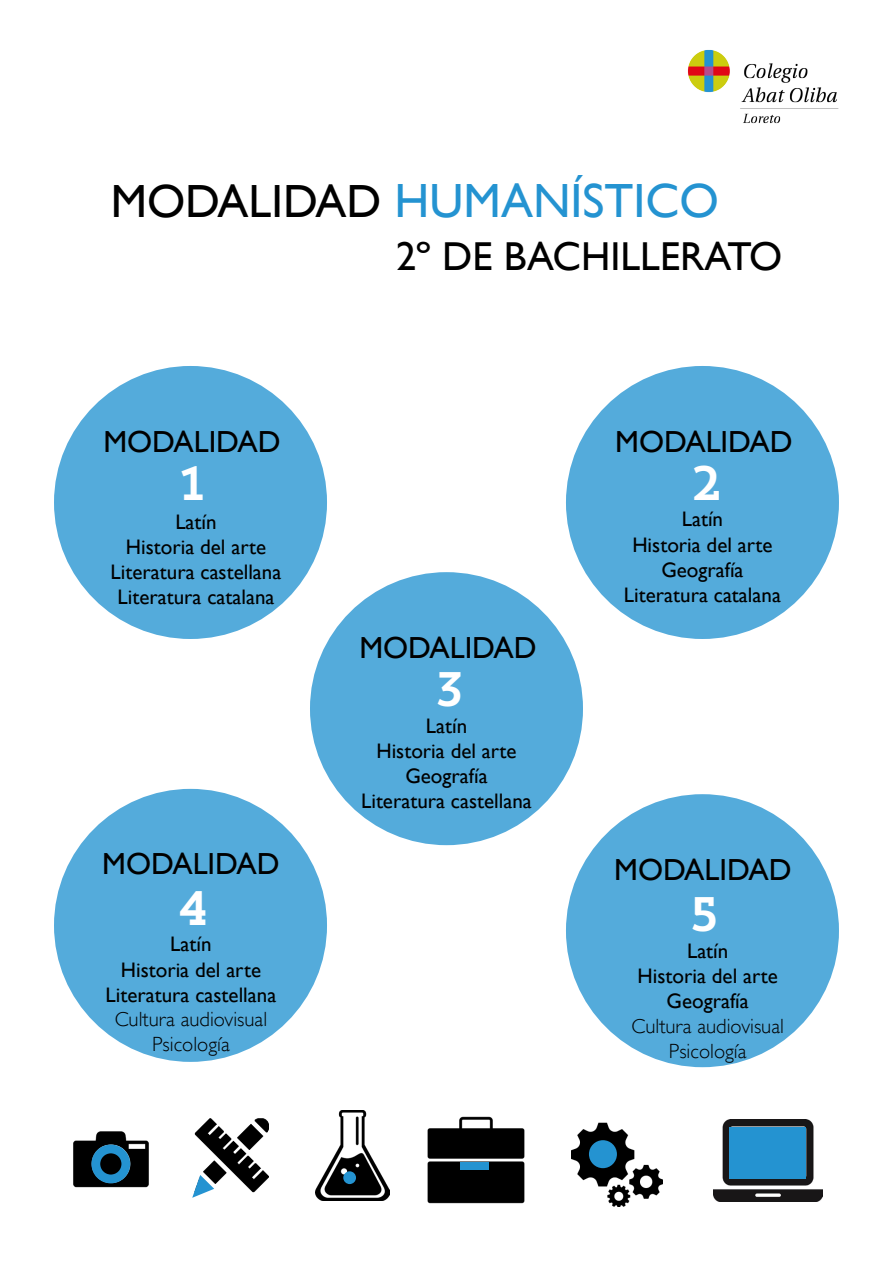
<style>
.page{position:relative;width:893px;height:1263px;background:#fff}
.page>*{position:absolute;margin:0;border:0;box-sizing:border-box;transform-origin:0 0}
.t1{font:48.15px "Trend Slab One";color:#fff}
.t2{font:48px "Gill Sans";color:#2493d1}
.t3{font:40.35px "Gill Sans";color:#000}
.t4{font:30.45px "Gill Sans";color:#000}
.t5{font:21px/25.2px "Gill Sans";color:#000;text-align:center}
.t6{font:300 20.55px "Gill Sans";color:#000}
.s1{font-size:46.5px;color:#000}
</style>
<div class="page">
<img style="left:688px;top:50px;width:151px;height:74px">
<img style="left:428px;top:1116px;width:97px;height:88px">
<img style="left:194px;top:1118px;width:75px;height:75px">
<img style="left:315px;top:1110px;width:74px;height:90px">
<img style="left:572px;top:1122px;width:90px;height:85px">
<img style="left:713px;top:1120px;width:110px;height:81px">
<img style="left:73px;top:1131px;width:76px;height:57px">
<div style="left:91px;top:1144px;width:39px;height:39px;border:9px solid #2493d1;border-radius:50%"></div>
<div style="left:589px;top:1140px;width:28px;height:28px;background:#2493d1;border-radius:50%"></div>
<div style="left:343px;top:1171px;width:13px;height:13px;background:#2493d1;border-radius:50%"></div>
<svg style="left:192px;top:1175px;width:22px;height:23px"></svg>
<div style="left:730px;top:1127px;width:76px;height:51px;background:#2493d1"></div>
<div style="left:461px;top:1162px;width:28px;height:8px;background:#2493d1"></div>
<div style="left:54px;top:366px;width:273px;height:273px;background:#54abdb;border-radius:50%"></div>
<div style="left:566px;top:366px;width:273px;height:273px;background:#54abdb;border-radius:50%"></div>
<div style="left:310px;top:572px;width:273px;height:273px;background:#54abdb;border-radius:50%"></div>
<div style="left:54px;top:789px;width:273px;height:273px;background:#54abdb;border-radius:50%"></div>
<div style="left:566px;top:794px;width:273px;height:273px;background:#54abdb;border-radius:50%"></div>
<p class="t2" style="left:111px;top:173px;width:610px"><span class="s1">MODALIDAD</span> HUMANÍSTICO</p>
<p class="t3" style="left:396px;top:233px;width:388px">2º DE BACHILLERATO</p>
<p class="t4" style="left:103px;top:423px;width:179px">MODALIDAD</p>
<p class="t1" style="left:178px;top:452px;width:30px">1</p>
<p class="t5" style="left:175px;top:509px;width:43px">Latín</p>
<p class="t5" style="left:111px;top:534px;width:172px">Historia del arte<br>Literatura castellana</p>
<p class="t5" style="left:118px;top:584px;width:158px">Literatura catalana</p>
<p class="t4" style="left:102px;top:846px;width:179px">MODALIDAD</p>
<p class="t1" style="left:177px;top:878px;width:35px">4</p>
<p class="t5" style="left:170px;top:931px;width:43px">Latín</p>
<p class="t5" style="left:121px;top:957px;width:142px">Historia del arte</p>
<p class="t5" style="left:106px;top:982px;width:172px">Literatura castellana</p>
<p class="t6" style="left:115px;top:1003px;width:154px">Cultura audiovisual</p>
<p class="t6" style="left:152px;top:1028px;width:79px">Psicología</p>
<p class="t4" style="left:359px;top:629px;width:179px">MODALIDAD</p>
<p class="t1" style="left:434px;top:658px;width:34px">3</p>
<p class="t5" style="left:426px;top:713px;width:43px">Latín</p>
<p class="t5" style="left:376px;top:738px;width:142px">Historia del arte</p>
<p class="t5" style="left:405px;top:763px;width:84px">Geografía</p>
<p class="t5" style="left:361px;top:788px;width:172px">Literatura castellana</p>
<p class="t4" style="left:615px;top:423px;width:179px">MODALIDAD</p>
<p class="t1" style="left:690px;top:452px;width:35px">2</p>
<p class="t5" style="left:682px;top:506px;width:43px">Latín</p>
<p class="t5" style="left:632px;top:532px;width:142px">Historia del arte</p>
<p class="t5" style="left:661px;top:557px;width:84px">Geografía</p>
<p class="t5" style="left:624px;top:582px;width:158px">Literatura catalana</p>
<p class="t4" style="left:614px;top:851px;width:179px">MODALIDAD</p>
<p class="t1" style="left:689px;top:883px;width:34px">5</p>
<p class="t5" style="left:687px;top:938px;width:43px">Latín</p>
<p class="t5" style="left:638px;top:963px;width:142px">Historia del arte</p>
<p class="t5" style="left:667px;top:988px;width:84px">Geografía</p>
<p class="t6" style="left:631px;top:1010px;width:154px">Cultura audiovisual</p>
<p class="t6" style="left:669px;top:1035px;width:79px">Psicología</p>
</div>
